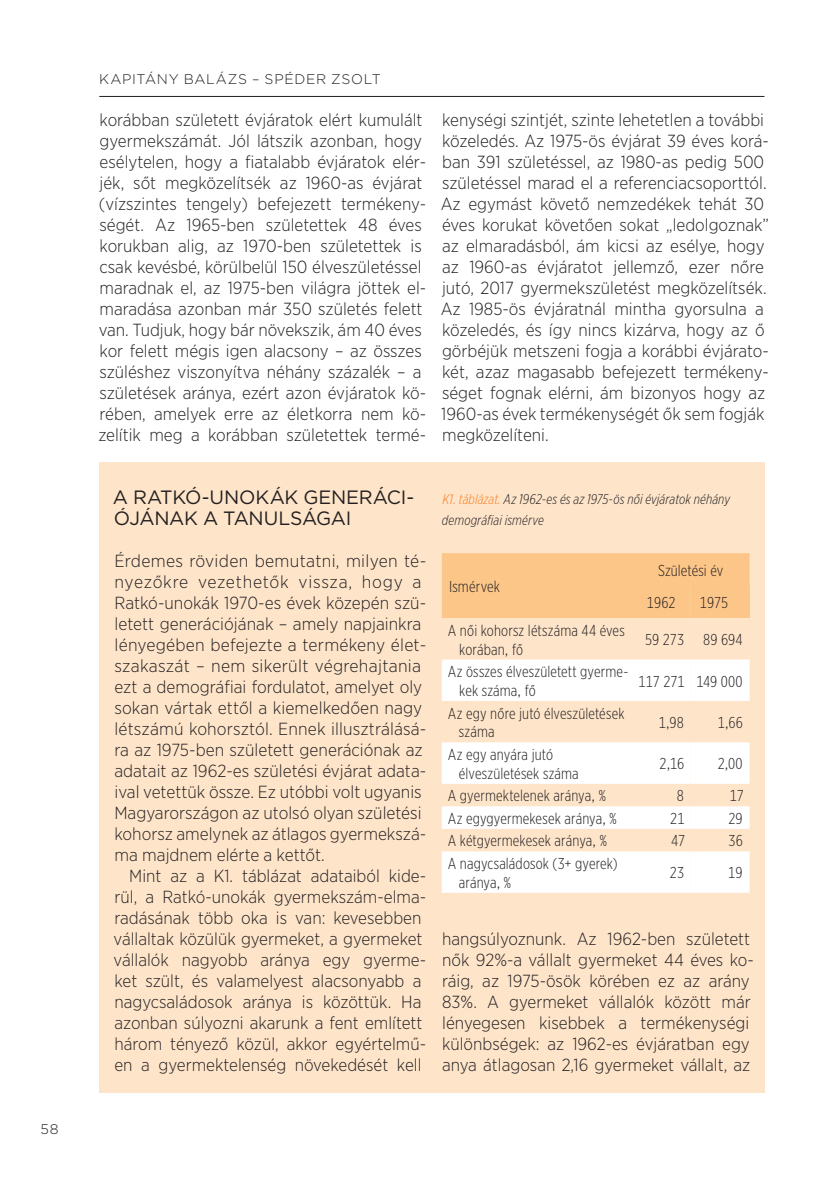
<style>
.page{position:relative;width:834px;height:1181px;background:#fff}
.page>*{position:absolute;margin:0;border:0;box-sizing:border-box;transform-origin:0 0}
.t1{font:19.25px/21px "Gotham";letter-spacing:-.015em;color:#231f20}
.t2{font:300 17.5px/21px "Gotham Narrow";color:#231f20}
.t3{font:300 15.75px/18.9px "Gotham X Narrow";letter-spacing:.01em;color:#231f20}
.t4{font:italic 300 14px/21px "Gotham X Narrow";letter-spacing:.01em;color:#231f20}
.t5{font:300 14px "Gotham";letter-spacing:.05em;color:#231f20}
.s1{color:#f47d21}
</style>
<div class="page">
<hr style="left:99px;top:96px;width:665px;height:1px;background:#231f20">
<div style="left:99px;top:462px;width:665px;height:630px;background:#fee5ca"></div>
<div style="left:441px;top:553px;width:308px;height:65px;background:#fdc689"></div>
<div style="left:690px;top:585px;width:59px;height:33px;background:#fdc689"></div>
<svg style="left:442px;top:659px;width:248px;height:234px;fill:#fff"></svg>
<svg style="left:690px;top:659px;width:59px;height:234px"></svg>
<p class="t5" style="left:40px;top:1120px;width:20px">58</p>
<p class="t5" style="left:99px;top:70px;width:283px">KAPITÁNY BALÁZS – SPÉDER ZSOLT</p>
<p class="t2" style="left:98px;top:109px;width:329px">korábban született évjáratok elért kumulált gyermekszámát. Jól látszik azonban, hogy esélytelen, hogy a fiatalabb évjáratok elér&shy;jék, sőt megközelítsék az 1960-as évjárat (vízszintes tengely) befejezett termékeny&shy;ségét. Az 1965-ben születettek 48 éves korukban alig, az 1970-ben születettek is csak kevésbé, körülbelül 150 élveszületéssel maradnak el, az 1975-ben világra jöttek el&shy;maradása azonban már 350 születés felett van. Tudjuk, hogy bár növekszik, ám 40 éves kor felett mégis igen alacsony – az összes szüléshez viszonyítva néhány százalék – a születések aránya, ezért azon évjáratok kö&shy;rében, amelyek erre az életkorra nem kö&shy;zelítik meg a korábban születettek termé-</p>
<p class="t2" style="left:440px;top:109px;width:330px">kenységi szintjét, szinte lehetetlen a további közeledés. Az 1975-ös évjárat 39 éves korá&shy;ban 391 születéssel, az 1980-as pedig 500 születéssel marad el a referenciacsoporttól.<br>Az egymást követő nemzedékek tehát 30 éves korukat követően sokat „ledolgoznak” az elmaradásból, ám kicsi az esélye, hogy az 1960-as évjáratot jellemző, ezer nőre jutó, 2017 gyermekszületést megközelítsék.<br>Az 1985-ös évjáratnál mintha gyorsulna a közeledés, és így nincs kizárva, hogy az ő görbéjük metszeni fogja a korábbi évjárato&shy;két, azaz magasabb befejezett termékeny&shy;séget fognak elérni, ám bizonyos hogy az 1960-as évek termékenységét ők sem fogják megközelíteni.</p>
<p class="t1" style="left:113px;top:486px;width:303px">A RATKÓ-UNOKÁK GENERÁCI-<br>ÓJÁNAK A TANULSÁGAI</p>
<p class="t2" style="left:114px;top:550px;width:313px">Érdemes röviden bemutatni, milyen té&shy;nyezőkre vezethetők vissza, hogy a Ratkó-unokák 1970-es évek közepén szü&shy;letett generációjának – amely napjainkra lényegében befejezte a termékeny élet&shy;szakaszát – nem sikerült végrehajtania ezt a demográfiai fordulatot, amelyet oly sokan vártak ettől a kiemelkedően nagy létszámú kohorsztól. Ennek illusztrálásá&shy;ra az 1975-ben született generációnak az adatait az 1962-es születési évjárat adata&shy;ival vetettük össze. Ez utóbbi volt ugyanis Magyarországon az utolsó olyan születési kohorsz amelynek az átlagos gyermekszá&shy;ma majdnem elérte a kettőt.</p>
<p class="t2" style="left:114px;top:865px;width:314px;text-indent:16px">Mint az a K1. táblázat adataiból kide&shy;rül, a Ratkó-unokák gyermekszám-elma&shy;radásának több oka is van: kevesebben vállaltak közülük gyermeket, a gyermeket vállalók nagyobb aránya egy gyerme&shy;ket szült, és valamelyest alacsonyabb a nagycsaládosok aránya is közöttük. Ha azonban súlyozni akarunk a fent említett három tényező közül, akkor egyértelmű&shy;en a gyermektelenség növekedését kell</p>
<p class="t4" style="left:442px;top:488px;width:289px"><span class="s1">K1. táblázat.</span> Az 1962-es és az 1975-ös női évjáratok néhány demográfiai ismérve</p>
<p class="t3" style="left:449px;top:576px;width:52px">Ismérvek</p>
<p class="t3" style="left:646px;top:554px;width:78px;line-height:32.4px;text-indent:11px">Születési év<br>1962</p>
<p class="t3" style="left:699px;top:593px;width:30px">1975</p>
<p class="t3" style="left:459px;top:620px;width:167px;text-indent:-11px">A női kohorsz létszáma 44 éves korában, fő</p>
<p class="t3" style="left:645px;top:630px;width:99px">59 273 89 694</p>
<p class="t3" style="left:459px;top:662px;width:170px;text-indent:-11px">Az összes élveszületett gyerme&shy;kek száma, fő</p>
<p class="t3" style="left:638px;top:671px;width:106px">117 271 149 000</p>
<p class="t3" style="left:459px;top:703px;width:167px;text-indent:-11px">Az egy nőre jutó élveszületések száma</p>
<p class="t3" style="left:658px;top:712px;width:27px">1,98</p>
<p class="t3" style="left:717px;top:712px;width:26px">1,66</p>
<p class="t3" style="left:459px;top:744px;width:121px;text-indent:-11px">Az egy anyára jutó élveszületések száma</p>
<p class="t3" style="left:659px;top:754px;width:26px">2,16</p>
<p class="t3" style="left:717px;top:754px;width:26px">2,00</p>
<p class="t3" style="left:448px;top:786px;width:159px">A gyermektelenek aránya, %</p>
<p class="t3" style="left:676px;top:786px;width:9px">8</p>
<p class="t3" style="left:729px;top:786px;width:16px">17</p>
<p class="t3" style="left:448px;top:808px;width:170px">Az egygyermekesek aránya, %</p>
<p class="t3" style="left:670px;top:808px;width:16px">21</p>
<p class="t3" style="left:728px;top:808px;width:16px">29</p>
<p class="t3" style="left:448px;top:831px;width:160px">A kétgyermekesek aránya, %</p>
<p class="t3" style="left:671px;top:831px;width:15px">47</p>
<p class="t3" style="left:728px;top:831px;width:16px">36</p>
<p class="t3" style="left:458px;top:853px;width:160px;text-indent:-11px">A nagycsaládosok (3+ gyerek) aránya, %</p>
<p class="t3" style="left:669px;top:863px;width:16px">23</p>
<p class="t3" style="left:728px;top:863px;width:16px">19</p>
<p class="t2" style="left:442px;top:928px;width:313px">hangsúlyoznunk. Az 1962-ben született nők 92%-a vállalt gyermeket 44 éves ko&shy;ráig, az 1975-ösök körében ez az arány 83%. A gyermeket vállalók között már lényegesen kisebbek a termékenységi különbségek: az 1962-es évjáratban egy anya átlagosan 2,16 gyermeket vállalt, az</p>
</div>
